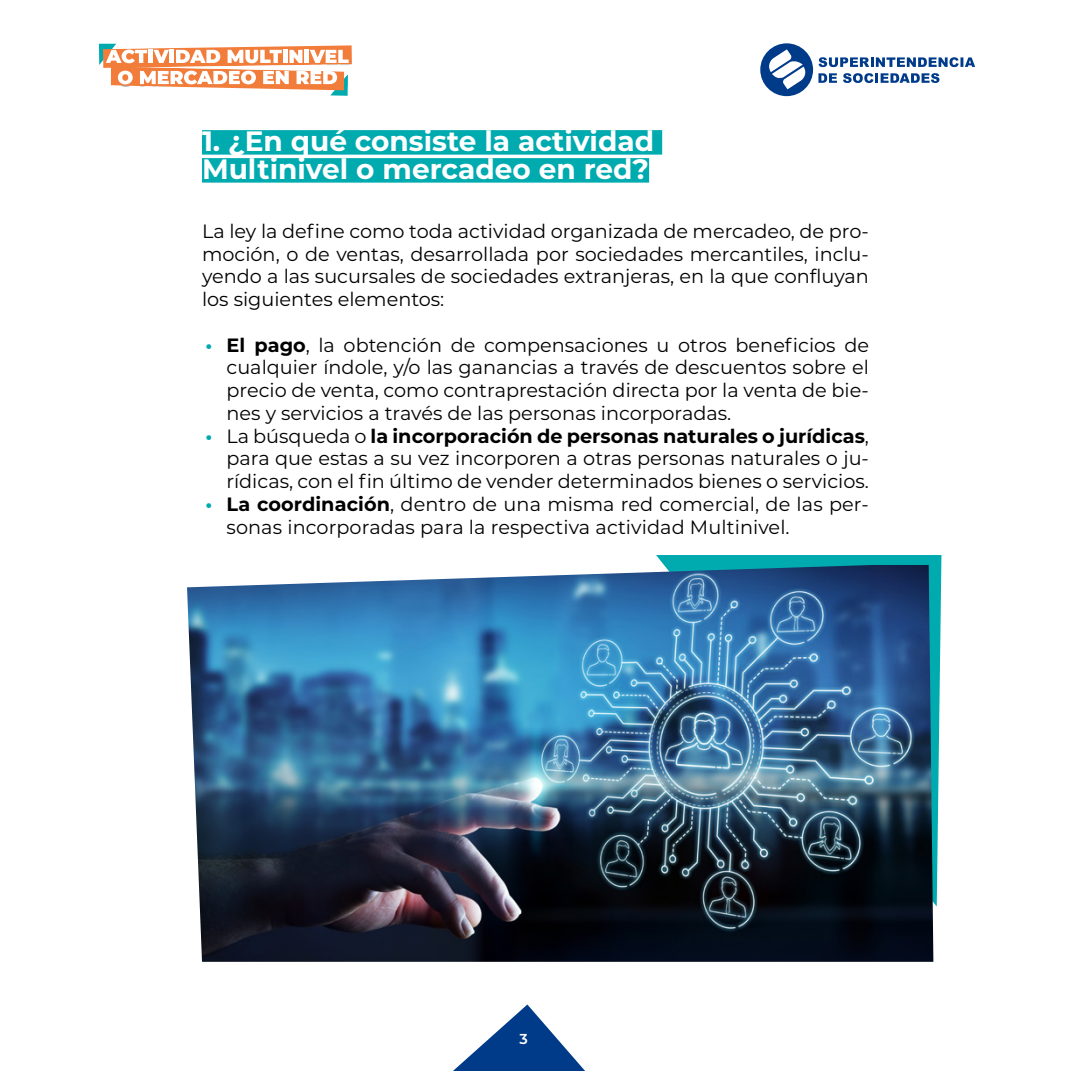
<style>
.page{position:relative;width:1071px;height:1071px;background:#fff}
.page>*{position:absolute;margin:0;border:0;box-sizing:border-box;transform-origin:0 0}
.t1{font:700 28px/28px "Montserrat";color:#fff}
.t2{font:19.25px/22.8px "Montserrat";color:#000;text-align:justify}
.t3{font:600 14.35px "Montserrat";color:#fff}
.s1{font-weight:700;color:#00abb0}
.s2{font-weight:700}
</style>
<div class="page">
<svg style="left:760px;top:43px;width:215px;height:53px"></svg>
<svg style="left:99px;top:44px;width:253px;height:52px"></svg>
<svg style="left:453px;top:1005px;width:132px;height:66px"></svg>
<div style="left:202px;top:130px;width:460px;height:25px;background:#00abb0"></div>
<div style="left:202px;top:158px;width:447px;height:25px;background:#00abb0"></div>
<svg style="left:656px;top:555px;width:285px;height:351px;background:#21b5ba"></svg>
<img style="left:187px;top:565px;width:746px;height:397px">
<h1 class="t1" style="left:202px;top:126px;width:454px">1. ¿En qué consiste la actividad<br>Multinivel o mercadeo en red?</h1>
<p class="t2" style="left:202px;top:219px;width:669px">La ley la define como toda actividad organizada de mercadeo, de pro&shy;moción, o de ventas, desarrollada por sociedades mercantiles, inclu&shy;yendo a las sucursales de sociedades extranjeras, en la que confluyan los siguientes elementos:</p>
<p class="t2" style="left:227px;top:333px;width:644px;text-indent:-21px"><span class="s1">•</span> <span class="s2">El pago</span>, la obtención de compensaciones u otros beneficios de cualquier índole, y/o las ganancias a través de descuentos sobre el precio de venta, como contraprestación directa por la venta de bie&shy;nes y servicios a través de las personas incorporadas.</p>
<p class="t2" style="left:227px;top:424px;width:644px;text-indent:-21px"><span class="s1">•</span> La búsqueda o <span class="s2">la incorporación de personas naturales o jurídicas</span>, para que estas a su vez incorporen a otras personas naturales o ju&shy;rídicas, con el fin último de vender determinados bienes o servicios.</p>
<p class="t2" style="left:227px;top:492px;width:644px;text-indent:-21px"><span class="s1">•</span> <span class="s2">La coordinación</span>, dentro de una misma red comercial, de las per&shy;sonas incorporadas para la respectiva actividad Multinivel.</p>
<p class="t3" style="left:520px;top:1028px;width:10px">3</p>
</div>
